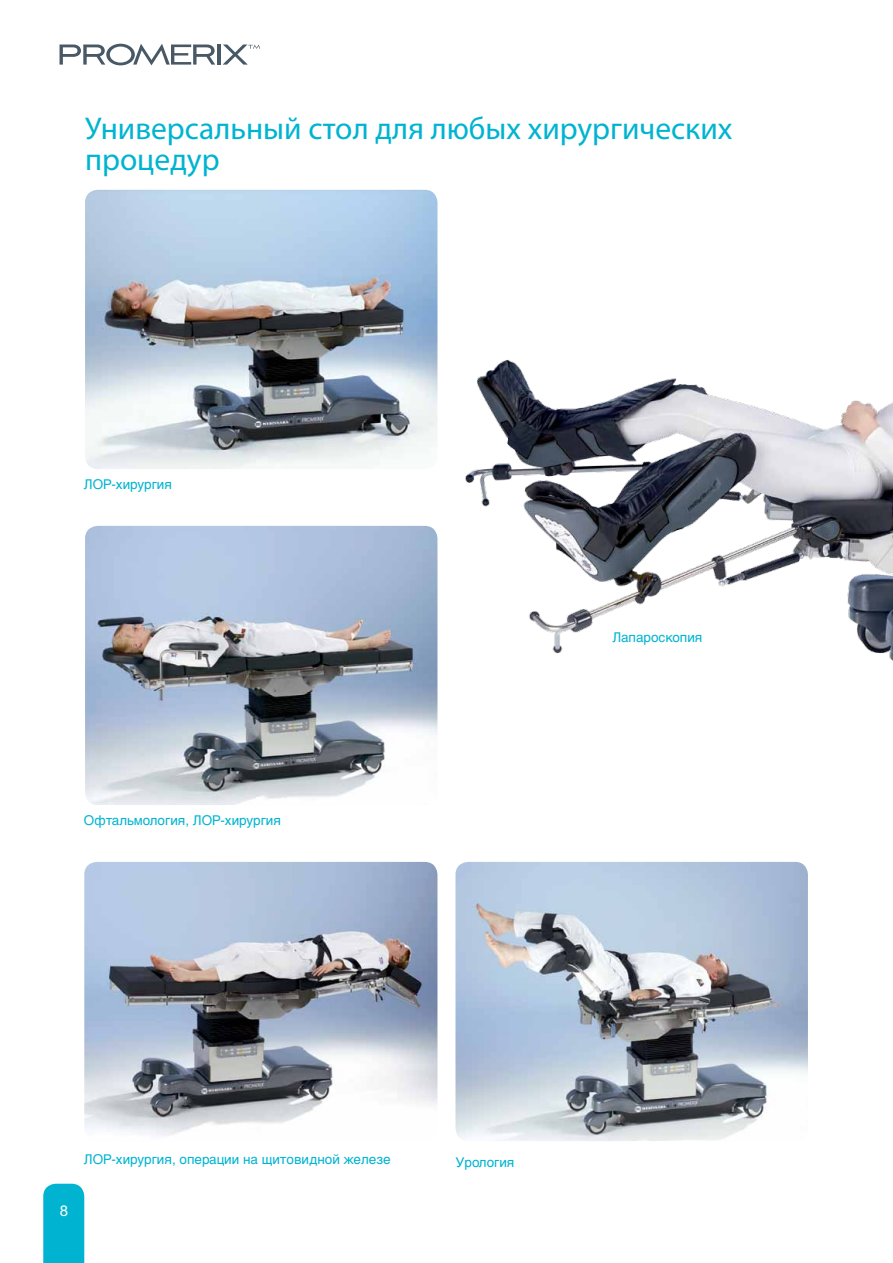
<style>
.page{position:relative;width:893px;height:1263px;background:#fff}
.page>*{position:absolute;margin:0;border:0;box-sizing:border-box;transform-origin:0 0}
.t1{font:31.5px/31.5px "Myriad Pro";color:#00b4d1}
.t2{font:15px "Helvetica Neue LT Pro";color:#fff}
.t3{font:13.5px "Helvetica Cyr Upright";color:#00b4d1}
</style>
<div class="page">
<div style="left:43px;top:1184px;width:41px;height:79px;background:#00b4d1"></div>
<svg style="left:60px;top:44px;width:155px;height:21px"></svg>
<hr style="left:218px;top:45px;width:3px;height:20px;background:#485865">
<svg style="left:223px;top:45px;width:37px;height:20px"></svg>
<img style="left:415px;top:301px;width:478px;height:428px">
<img style="left:85px;top:526px;width:352px;height:279px">
<img style="left:455px;top:862px;width:353px;height:279px">
<img style="left:85px;top:190px;width:352px;height:279px">
<img style="left:84px;top:862px;width:353px;height:274px">
<h1 class="t1" style="left:85px;top:112px;width:649px">Универсальный стол для любых хирургических процедур</h1>
<p class="t3" style="left:84px;top:477px;width:90px">ЛОР-хирургия</p>
<p class="t3" style="left:84px;top:813px;width:198px">Офтальмология, ЛОР-хирургия</p>
<p class="t3" style="left:612px;top:630px;width:92px">Лапароскопия</p>
<p class="t2" style="left:60px;top:1202px;width:10px">8</p>
<p class="t3" style="left:84px;top:1152px;width:308px">ЛОР-хирургия, операции на щитовидной железе</p>
<p class="t3" style="left:455px;top:1155px;width:61px">Урология</p>
</div>
